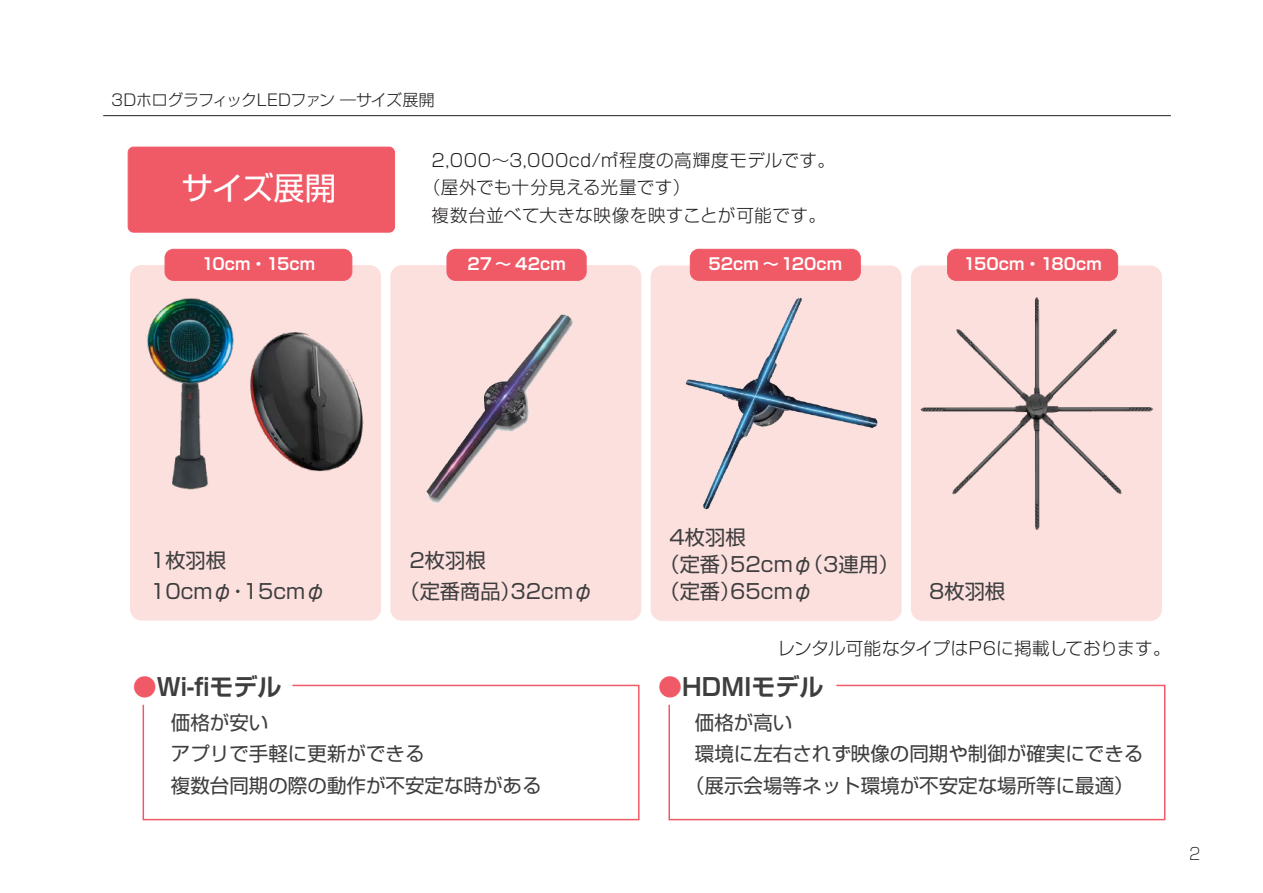
<style>
.page{position:relative;width:1263px;height:893px;background:#fff}
.page>*{position:absolute;margin:0;border:0;box-sizing:border-box;transform-origin:0 0}
.t1{font:31.5px "Shin Go Pro";letter-spacing:-.015em;color:#fff}
.t2{font:700 24px "Shin Go Pro De";color:#3e3e3f}
.t3{font:20.25px/27px "Shin Go Pro";color:#3e3e3f}
.t4{font:19.5px/31.5px "Shin Go Pro";color:#3e3e3f}
.t5{font:300 17.7px "Shin Go Pro";letter-spacing:.015em;color:#231f20}
.t6{font:300 expanded 16.5px "Shin Go Pro";color:#231f20;scale:.9 1}
.t7{font:700 16.2px "Shin Go Pro De";color:#fff}
.t8{font:300 15.9px "Shin Go Pro";letter-spacing:-.02em;color:#231f20}
.s1{color:#f05a67}
</style>
<div class="page">
<hr style="left:103px;top:115px;width:1068px;height:1px;background:#231f20">
<div style="left:390px;top:265px;width:251px;height:356px;background:#fce0de;border-radius:12px"></div>
<div style="left:130px;top:265px;width:251px;height:356px;background:#fce0de;border-radius:12px"></div>
<div style="left:911px;top:265px;width:251px;height:356px;background:#fce0de;border-radius:12px"></div>
<div style="left:651px;top:265px;width:251px;height:356px;background:#fce0de;border-radius:12px"></div>
<div style="left:447px;top:249px;width:139px;height:31px;background:#f05a67;border-radius:9px"></div>
<div style="left:446px;top:249px;width:141px;height:32px;border:1px solid #f05a67;border-radius:9px"></div>
<div style="left:165px;top:249px;width:187px;height:31px;background:#f05a67;border-radius:9px"></div>
<div style="left:165px;top:249px;width:187px;height:32px;border:1px solid #f05a67;border-radius:9px"></div>
<div style="left:690px;top:249px;width:170px;height:31px;background:#f05a67;border-radius:9px"></div>
<div style="left:690px;top:249px;width:171px;height:32px;border:1px solid #f05a67;border-radius:9px"></div>
<div style="left:947px;top:249px;width:171px;height:31px;background:#f05a67;border-radius:9px"></div>
<div style="left:947px;top:249px;width:171px;height:32px;border:1px solid #f05a67;border-radius:9px"></div>
<div style="left:128px;top:147px;width:266px;height:85px;background:#f05a67;border-radius:6px"></div>
<div style="left:128px;top:147px;width:267px;height:86px;border:1px solid #f05a67;border-radius:6px"></div>
<img style="left:426px;top:314px;width:147px;height:189px">
<img style="left:685px;top:297px;width:193px;height:213px">
<img style="left:920px;top:297px;width:233px;height:233px">
<img style="left:147px;top:298px;width:217px;height:192px">
<svg style="left:142px;top:684px;width:498px;height:137px"></svg>
<svg style="left:668px;top:684px;width:498px;height:137px"></svg>
<p class="t8" style="left:111px;top:87px;width:325px">3DホログラフィックLEDファン ―サイズ展開</p>
<h1 class="t1" style="left:181px;top:162px;width:156px">サイズ展開</h1>
<p class="t7" style="left:202px;top:251px;width:115px">10cm・15cm</p>
<p class="t5" style="left:432px;top:146px;width:405px">2,000～3,000cd/㎡程度の高輝度モデルです。</p>
<p class="t5" style="left:423px;top:173px;width:269px">（屋外でも十分見える光量です）</p>
<p class="t5" style="left:432px;top:200px;width:396px">複数台並べて大きな映像を映すことが可能です。</p>
<p class="t7" style="left:467px;top:251px;width:100px">27 ～ 42cm</p>
<p class="t7" style="left:709px;top:251px;width:135px">52cm ～120cm</p>
<p class="t7" style="left:963px;top:251px;width:140px">150cm・180cm</p>
<p class="t3" style="left:150px;top:542px;width:177px;line-height:31.3px">1枚羽根<br>10cmφ・15cmφ</p>
<p class="t3" style="left:399px;top:542px;width:195px;line-height:31.3px;text-indent:10px">2枚羽根<br>（定番商品）32cmφ</p>
<p class="t3" style="left:659px;top:521px;width:241px;text-indent:10px">4枚羽根<br>（定番）52cmφ（3連用）（定番）65cmφ</p>
<p class="t3" style="left:929px;top:575px;width:77px">8枚羽根</p>
<p class="t5" style="left:777px;top:634px;width:395px">レンタル可能なタイプはP6に掲載しております。</p>
<p class="t2" style="left:133px;top:667px;width:150px"><span class="s1">●</span>Wi-fiモデル</p>
<p class="t2" style="left:658px;top:667px;width:167px"><span class="s1">●</span>HDMIモデル</p>
<p class="t4" style="left:695px;top:704px;width:99px">価格が高い</p>
<p class="t4" style="left:695px;top:736px;width:450px">環境に左右されず映像の同期や制御が確実にできる</p>
<p class="t4" style="left:685px;top:767px;width:450px">（展示会場等ネット環境が不安定な場所等に最適）</p>
<p class="t4" style="left:171px;top:704px;width:372px">価格が安い<br>アプリで手軽に更新ができる<br>複数台同期の際の動作が不安定な時がある</p>
<p class="t6" style="left:1189px;top:840px;width:14px">2</p>
</div>
